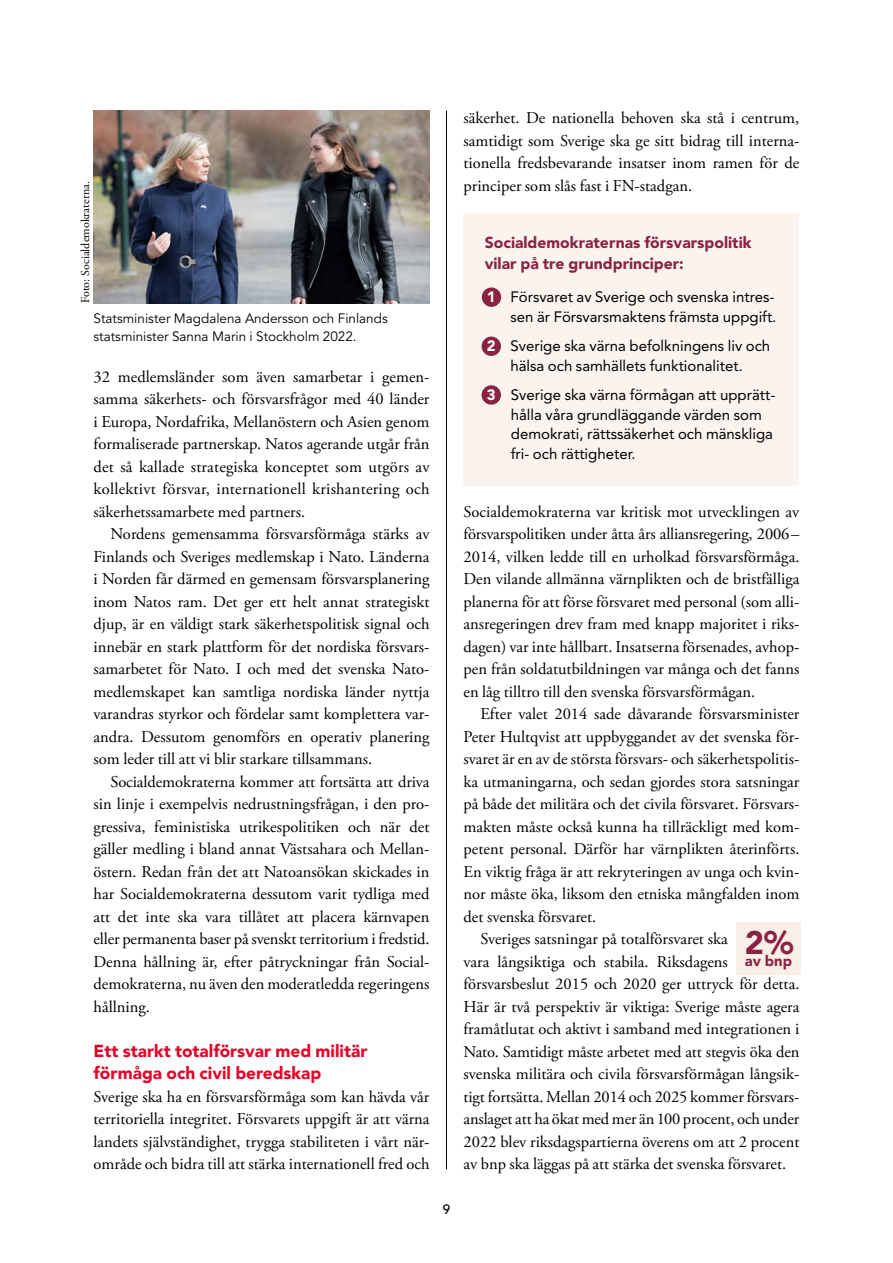
<style>
.page{position:relative;width:893px;height:1263px;background:#fff}
.page>*{position:absolute;margin:0;border:0;box-sizing:border-box;transform-origin:0 0}
.Mellanrubrik_Av_RED_11_5_15_pt{font:900 17.25px/22.5px "Avenir LT Pro";color:#e40428}
.Bröd_11_15{font:16.5px/22.5px "Adobe Garamond Pro";color:#000;text-align:justify}
.Bröd_11_15-2{font:900 15.75px/21px "Avenir LT Pro";color:#8a2342}
.Bröd_11_15-3{font:15px/19.5px "Avenir LT Pro";color:#000;text-align:right}
.Mellanrubrik_Av_RED_11_5_15_pt-2{font:900 14.85px "Avenir LT Pro";color:#8a2342}
.Bildtext_9_12{font:13.5px/18px "Avenir LT Pro";color:#000}
.t1{font:500 13.5px "Avenir LT Pro";color:#000}
.t2{font:12px "Adobe Garamond Pro";color:#000}
.s1{font-weight:900;color:#fff}
</style>
<div class="page">
<div style="left:736px;top:922px;width:64px;height:52px;background:#faeee8"></div>
<div style="left:463px;top:214px;width:336px;height:272px;background:#fbf2ed"></div>
<div style="left:482px;top:385px;width:19px;height:20px;background:#8a2342;border-radius:50%"></div>
<div style="left:482px;top:337px;width:19px;height:19px;background:#8a2342;border-radius:50%"></div>
<div style="left:482px;top:287px;width:19px;height:20px;background:#8a2342;border-radius:50%"></div>
<hr style="left:446px;top:111px;width:1px;height:1058px;background:#000">
<img style="left:94px;top:111px;width:335px;height:192px">
<p class="t2" style="left:78px;top:303px;width:123px;rotate:-90deg">Foto: Socialdemokraterna.</p>
<p class="Bildtext_9_12" style="left:94px;top:310px;width:296px">Statsminister Magdalena Andersson och Finlands statsminister Sanna Marin i Stockholm 2022.</p>
<p class="Bröd_11_15" style="left:94px;top:366px;width:337px">32 medlemsländer som även samarbetar i gemen&shy;samma säkerhets- och försvarsfrågor med 40 länder i Europa, Nordafrika, Mellanöstern och Asien genom formaliserade partnerskap. Natos agerande utgår från det så kallade strategiska konceptet som utgörs av kollektivt försvar, internationell krishantering och säkerhetssamarbete med partners.</p>
<p class="Bröd_11_15" style="left:94px;top:523px;width:337px;text-indent:17px">Nordens gemensamma försvarsförmåga stärks av Finlands och Sveriges medlemskap i Nato. Länderna i Norden får därmed en gemensam försvarsplanering inom Natos ram. Det ger ett helt annat strategiskt djup, är en väldigt stark säkerhetspolitisk signal och innebär en stark plattform för det nordiska försvars&shy;samarbetet för Nato. I och med det svenska Nato&shy;medlemskapet kan samtliga nordiska länder nyttja varandras styrkor och fördelar samt komplettera var&shy;andra. Dessutom genomförs en operativ planering som leder till att vi blir starkare tillsammans.</p>
<p class="Bröd_11_15" style="left:94px;top:771px;width:337px;text-indent:17px">Socialdemokraterna kommer att fortsätta att driva sin linje i exempelvis nedrustningsfrågan, i den pro&shy;gressiva, feministiska utrikespolitiken och när det gäller medling i bland annat Västsahara och Mellan&shy;östern. Redan från det att Natoansökan skickades in har Socialdemokraterna dessutom varit tydliga med att det inte ska vara tillåtet att placera kärnvapen eller permanenta baser på svenskt territorium i fredstid.<br>Denna hållning är, efter påtryckningar från Social&shy;demokraterna, nu även den moderatledda regeringens hållning.</p>
<p class="Mellanrubrik_Av_RED_11_5_15_pt" style="left:94px;top:1040px;width:275px">Ett starkt totalförsvar med militär förmåga och civil beredskap</p>
<p class="Bröd_11_15" style="left:94px;top:1086px;width:337px">Sverige ska ha en försvarsförmåga som kan hävda vår territoriella integritet. Försvarets uppgift är att värna landets självständighet, trygga stabiliteten i vårt när&shy;område och bidra till att stärka internationell fred och</p>
<p class="t1" style="left:443px;top:1201px;width:9px">9</p>
<p class="Bröd_11_15" style="left:463px;top:107px;width:337px">säkerhet. De nationella behoven ska stå i centrum, samtidigt som Sverige ska ge sitt bidrag till interna&shy;tionella fredsbevarande insatser inom ramen för de principer som slås fast i FN-stadgan.</p>
<p class="Bröd_11_15-2" style="left:485px;top:232px;width:268px">Socialdemokraternas försvarspolitik vilar på tre grundprinciper:</p>
<p class="Bröd_11_15-3" style="left:487px;top:287px;width:291px"><span class="s1">1</span> Försvaret av Sverige och svenska intres&shy;sen är Försvarsmaktens främsta uppgift.</p>
<p class="Bröd_11_15-3" style="left:487px;top:336px;width:285px;text-align:center"><span class="s1">2</span> Sverige ska värna befolkningens liv och hälsa och samhällets funktionalitet.</p>
<p class="Bröd_11_15-3" style="left:511px;top:385px;width:265px;text-align:left;text-indent:-24px"><span class="s1">3</span> Sverige ska värna förmågan att upprätt&shy;hålla våra grundläggande värden som demokrati, rättssäkerhet och mänskliga fri- och rättigheter.</p>
<p class="Bröd_11_15" style="left:463px;top:501px;width:337px">Socialdemokraterna var kritisk mot utvecklingen av försvarspolitiken under åtta års alliansregering, 2006– 2014, vilken ledde till en urholkad försvarsförmåga.<br>Den vilande allmänna värnplikten och de bristfälliga planerna för att förse försvaret med personal (som alli&shy;ansregeringen drev fram med knapp majoritet i riks&shy;dagen) var inte hållbart. Insatserna försenades, avhop&shy;pen från soldatutbildningen var många och det fanns en låg tilltro till den svenska försvarsförmågan.</p>
<p class="Bröd_11_15" style="left:463px;top:703px;width:337px;text-indent:17px">Efter valet 2014 sade dåvarande försvarsminister Peter Hultqvist att uppbyggandet av det svenska för&shy;svaret är en av de största försvars- och säkerhetspolitis&shy;ka utmaningarna, och sedan gjordes stora satsningar på både det militära och det civila försvaret. Försvars&shy;makten måste också kunna ha tillräckligt med kom&shy;petent personal. Därför har värnplikten återinförts.<br>En viktig fråga är att rekryteringen av unga och kvin&shy;nor måste öka, liksom den etniska mångfalden inom det svenska försvaret.</p>
<p class="Bröd_11_15" style="left:463px;top:928px;width:337px;text-align:left;text-indent:17px">Sveriges satsningar på totalförsvaret ska<br>vara långsiktiga och stabila. Riksdagens försvarsbeslut 2015 och 2020 ger uttryck för detta.<br>Här är två perspektiv är viktiga: Sverige måste agera framåtlutat och aktivt i samband med integrationen i Nato. Samtidigt måste arbetet med att stegvis öka den svenska militära och civila försvarsförmågan långsik&shy;tigt fortsätta. Mellan 2014 och 2025 kommer försvars&shy;anslaget att ha ökat med mer än 100 procent, och under 2022 blev riksdagspartierna överens om att 2 procent av bnp ska läggas på att stärka det svenska försvaret.</p>
<p class="Mellanrubrik_Av_RED_11_5_15_pt-2" style="left:745px;top:952px;width:50px"><sup>2%</sup>av bnp</p>
</div>
